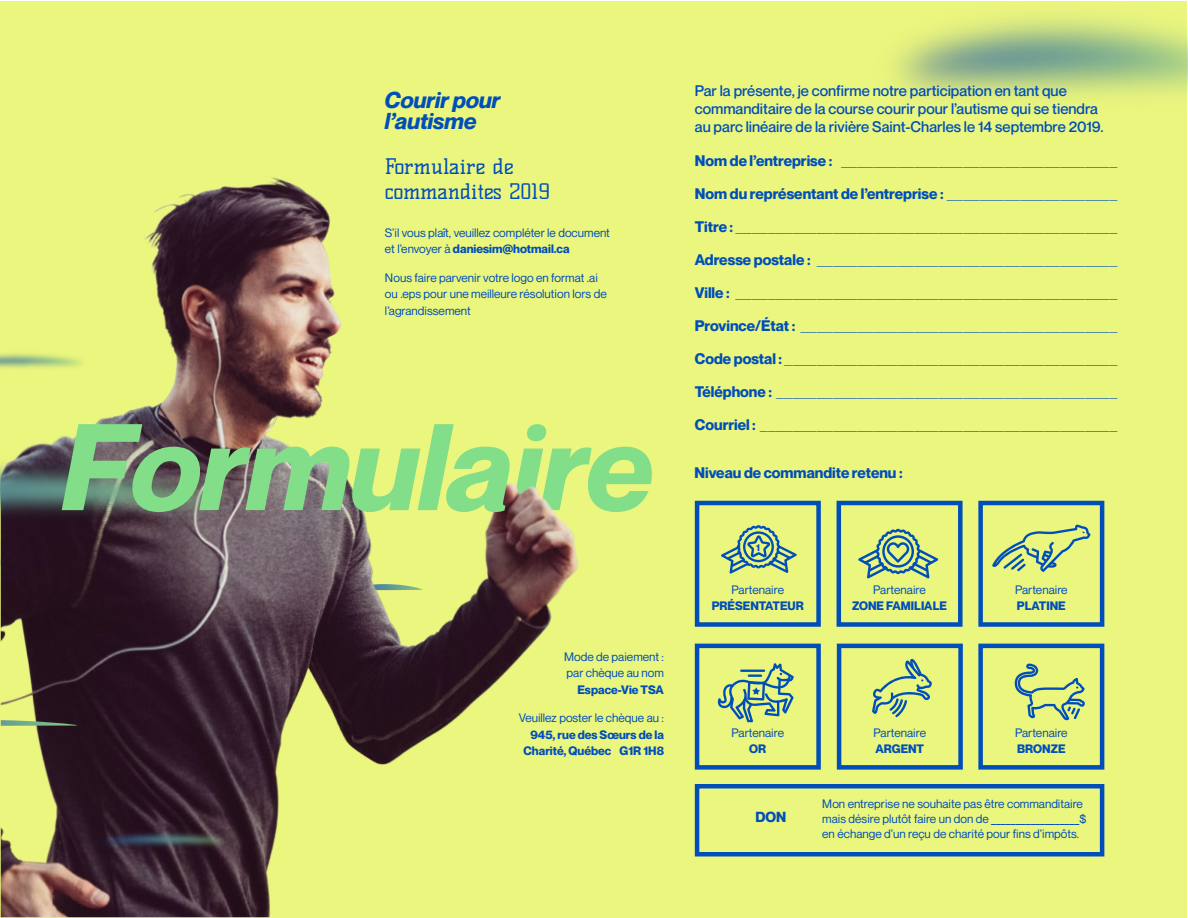
<style>
.page{position:relative;width:1188px;height:918px;background:#fff}
.page>*{position:absolute;margin:0;border:0;box-sizing:border-box;transform-origin:0 0}
.t1{font:italic 700 22.5px/21px "Neue Montreal";color:#004eba}
.t2{font:21px/25.2px "Kelly Slab";color:#004eba}
.t3{font:15px "Kelly Slab";color:#004eba}
.t4{font:500 15px/18px "Neue Montreal";color:#004eba}
.t5{font:700 15px "Neue Montreal";color:#004eba}
.t6{font:700 14.25px "Neue Montreal";color:#004eba}
.t7{font:12px/16.5px "Neue Montreal";color:#004eba}
.t8{font:700 12px/16.5px "Neue Montreal";color:#004eba;text-align:center}
.t9{font:700 9.6px "Neue Montreal";color:#004eba}
.s1{font-weight:700}
.s2{font-family:"Neue Montreal";font-weight:700}
.s3{font-family:"Kelly Slab";font-weight:400}
</style>
<div class="page">
<div style="left:1px;top:1px;width:1186px;height:916px;background:#ebf67e"></div>
<img style="left:1px;top:177px;width:577px;height:740px">
<img style="left:1px;top:303px;width:134px;height:115px">
<img style="left:51px;top:782px;width:228px;height:114px">
<svg style="left:1px;top:720px;width:76px;height:6px"></svg>
<img style="left:1px;top:422px;width:269px;height:135px">
<img style="left:894px;top:16px;width:293px;height:82px">
<svg style="left:62px;top:424px;width:590px;height:88px"></svg>
<div style="left:695px;top:501px;width:126px;height:126px;border:4px solid #004eba"></div>
<div style="left:978px;top:501px;width:126px;height:126px;border:4px solid #004eba"></div>
<div style="left:695px;top:644px;width:126px;height:126px;border:4px solid #004eba"></div>
<div style="left:695px;top:784px;width:409px;height:72px;border:4px solid #004eba"></div>
<div style="left:837px;top:644px;width:126px;height:126px;border:4px solid #004eba"></div>
<div style="left:978px;top:644px;width:126px;height:126px;border:4px solid #004eba"></div>
<svg style="left:721px;top:525px;width:76px;height:49px"></svg>
<svg style="left:992px;top:524px;width:99px;height:48px"></svg>
<svg style="left:872px;top:659px;width:60px;height:58px"></svg>
<svg style="left:1015px;top:664px;width:70px;height:56px"></svg>
<svg style="left:717px;top:663px;width:77px;height:59px"></svg>
<div style="left:837px;top:501px;width:126px;height:126px;border:4px solid #004eba"></div>
<svg style="left:858px;top:529px;width:80px;height:49px"></svg>
<h1 class="t1" style="left:385px;top:90px;width:117px">Courir pour l’autisme</h1>
<h2 class="t2" style="left:385px;top:154px;width:166px">Formulaire de commandites 2019</h2>
<p class="t7" style="left:385px;top:224px;width:226px">S’il vous plaît, veuillez compléter le document et l’envoyer à <span class="s1">daniesim@hotmail.ca</span></p>
<p class="t7" style="left:385px;top:269px;width:223px">Nous faire parvenir votre logo en format .ai ou .eps pour une meilleure résolution lors de l’agrandissement</p>
<p class="t7" style="left:564px;top:648px;width:101px">Mode de paiement : par chèque au nom</p>
<p class="t8" style="left:577px;top:681px;width:88px">Espace-Vie TSA</p>
<p class="t7" style="left:519px;top:710px;width:147px">Veuillez poster le chèque au :</p>
<p class="t8" style="left:524px;top:726px;width:142px">945, rue des Sœurs de la<br>Charité, Québec G1R 1H8</p>
<p class="t4" style="left:695px;top:81px;width:410px">Par la présente, je confirme notre participation en tant que commanditaire de la course courir pour l’autisme qui se tiendra au parc linéaire de la rivière Saint-Charles le 14 septembre 2019.</p>
<p class="t3" style="left:695px;top:152px;width:424px"><span class="s2">Nom de l’entreprise :</span> __________________________________</p>
<p class="t5" style="left:695px;top:184px;width:424px">Nom du représentant de l’entreprise : <span class="s3">_____________________</span></p>
<p class="t3" style="left:695px;top:218px;width:424px"><span class="s2">Titre :</span> _______________________________________________</p>
<p class="t3" style="left:695px;top:251px;width:424px"><span class="s2">Adresse postale :</span> _____________________________________</p>
<p class="t3" style="left:695px;top:284px;width:424px"><span class="s2">Ville :</span> _______________________________________________</p>
<p class="t3" style="left:695px;top:317px;width:424px"><span class="s2">Province/État :</span> _______________________________________</p>
<p class="t3" style="left:695px;top:350px;width:424px"><span class="s2">Code postal :</span>_________________________________________</p>
<p class="t3" style="left:695px;top:383px;width:424px"><span class="s2">Téléphone :</span> __________________________________________</p>
<p class="t3" style="left:695px;top:416px;width:424px"><span class="s2">Courriel :</span> ____________________________________________</p>
<p class="t5" style="left:694px;top:463px;width:210px">Niveau de commandite retenu :</p>
<p class="t9" style="left:756px;top:542px;width:5px">1</p>
<p class="t7" style="left:732px;top:581px;width:54px">Partenaire</p>
<p class="t8" style="left:712px;top:598px;width:94px">PRÉSENTATEUR</p>
<p class="t7" style="left:873px;top:581px;width:54px">Partenaire</p>
<p class="t8" style="left:852px;top:598px;width:96px">ZONE FAMILIALE</p>
<p class="t7" style="left:1015px;top:581px;width:54px">Partenaire</p>
<p class="t8" style="left:1017px;top:598px;width:50px">PLATINE</p>
<p class="t7" style="left:732px;top:724px;width:54px">Partenaire</p>
<p class="t8" style="left:749px;top:741px;width:19px">OR</p>
<p class="t6" style="left:755px;top:808px;width:32px">DON</p>
<p class="t7" style="left:874px;top:724px;width:54px">Partenaire</p>
<p class="t8" style="left:875px;top:741px;width:50px">ARGENT</p>
<p class="t7" style="left:1015px;top:724px;width:54px">Partenaire</p>
<p class="t8" style="left:1017px;top:741px;width:50px">BRONZE</p>
<p class="t7" style="left:822px;top:796px;width:266px;line-height:15px">Mon entreprise ne souhaite pas être commanditaire mais désire plutôt faire un don de __________________$ en échange d’un reçu de charité pour fins d’impôts.</p>
</div>
